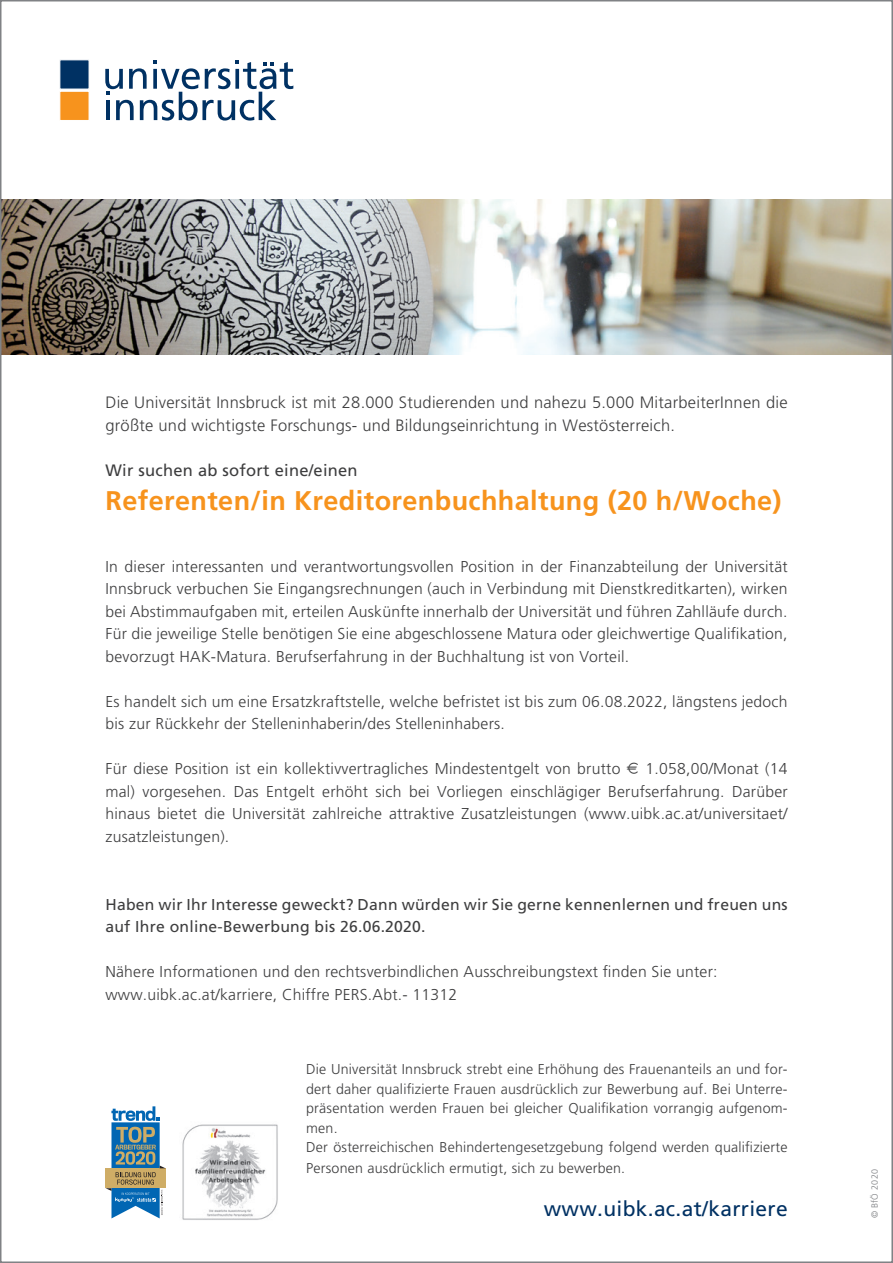
<style>
.page{position:relative;width:893px;height:1263px;background:#fff}
.page>*{position:absolute;margin:0;border:0;box-sizing:border-box;transform-origin:0 0}
.t1{font:700 27px "Frutiger";letter-spacing:.015em;color:#f7931d}
.t2{font:21px "Frutiger";letter-spacing:.015em;color:#003163}
.t3{font:300 16.5px/22.5px "Frutiger";letter-spacing:.015em;color:#3e3e3f}
.t4{font:16.5px "Frutiger";letter-spacing:.015em;color:#3e3e3f}
.t5{font:300 15.75px/22.5px "Frutiger";letter-spacing:.015em;color:#3e3e3f;text-align:justify}
.t6{font:15.75px/22.5px "Frutiger";letter-spacing:.015em;color:#3e3e3f}
.t7{font:300 14.25px/19.5px "Frutiger";letter-spacing:.015em;color:#3e3e3f}
.t8{font:300 9px "Frutiger";letter-spacing:.03em;color:#808285}
.s1{font-family:"Euro Collection";font-weight:400}
</style>
<div class="page">
<img style="left:182px;top:1124px;width:96px;height:96px">
<svg style="left:105px;top:1106px;width:61px;height:112px"></svg>
<svg style="left:59px;top:59px;width:30px;height:61px;background:#8c7658"></svg>
<svg style="left:105px;top:60px;width:188px;height:61px"></svg>
<img style="left:3px;top:200px;width:887px;height:155px">
<p class="t3" style="left:105px;top:391px;width:684px">Die Universität Innsbruck ist mit 28.000 Studierenden und nahezu 5.000 MitarbeiterInnen die größte und wichtigste Forschungs- und Bildungseinrichtung in Westösterreich.</p>
<p class="t4" style="left:105px;top:460px;width:254px">Wir suchen ab sofort eine/einen</p>
<h1 class="t1" style="left:105px;top:485px;width:678px">Referenten/in Kreditorenbuchhaltung (20 h/Woche)</h1>
<p class="t5" style="left:105px;top:555px;width:684px">In dieser interessanten und verantwortungsvollen Position in der Finanzabteilung der Universität Innsbruck verbuchen Sie Eingangsrechnungen (auch in Verbindung mit Dienstkreditkarten), wirken bei Abstimmaufgaben mit, erteilen Auskünfte innerhalb der Universität und führen Zahlläufe durch.<br>Für die jeweilige Stelle benötigen Sie eine abgeschlossene Matura oder gleichwertige Qualifikation, bevorzugt HAK-Matura. Berufserfahrung in der Buchhaltung ist von Vorteil.</p>
<p class="t5" style="left:105px;top:690px;width:684px">Es handelt sich um eine Ersatzkraftstelle, welche befristet ist bis zum 06.08.2022, längstens jedoch bis zur Rückkehr der Stelleninhaberin/des Stelleninhabers.</p>
<p class="t5" style="left:105px;top:758px;width:684px">Für diese Position ist ein kollektivvertragliches Mindestentgelt von brutto <span class="s1">E</span> 1.058,00/Monat (14 mal) vorgesehen. Das Entgelt erhöht sich bei Vorliegen einschlägiger Berufserfahrung. Darüber hinaus bietet die Universität zahlreiche attraktive Zusatzleistungen (www.uibk.ac.at/universitaet/ zusatzleistungen).</p>
<p class="t6" style="left:105px;top:893px;width:684px">Haben wir Ihr Interesse geweckt? Dann würden wir Sie gerne kennenlernen und freuen uns auf Ihre online-Bewerbung bis 26.06.2020.</p>
<p class="t5" style="left:105px;top:960px;width:614px">Nähere Informationen und den rechtsverbindlichen Ausschreibungstext finden Sie unter: www.uibk.ac.at/karriere, Chiffre PERS.Abt.- 11312</p>
<p class="t7" style="left:306px;top:1060px;width:483px">Die Universität Innsbruck strebt eine Erhöhung des Frauenanteils an und for&shy;dert daher qualifizierte Frauen ausdrücklich zur Bewerbung auf. Bei Unterre&shy;präsentation werden Frauen bei gleicher Qualifikation vorrangig aufgenom&shy;men.<br>Der österreichischen Behindertengesetzgebung folgend werden qualifizierte</p>
<p class="t7" style="left:306px;top:1159px;width:321px">Personen ausdrücklich ermutigt, sich zu bewerben.</p>
<h2 class="t2" style="left:544px;top:1196px;width:245px">www.uibk.ac.at/karriere</h2>
<p class="t8" style="left:869px;top:1218px;width:51px;rotate:-90deg">© BfÖ 2020</p>
</div>
